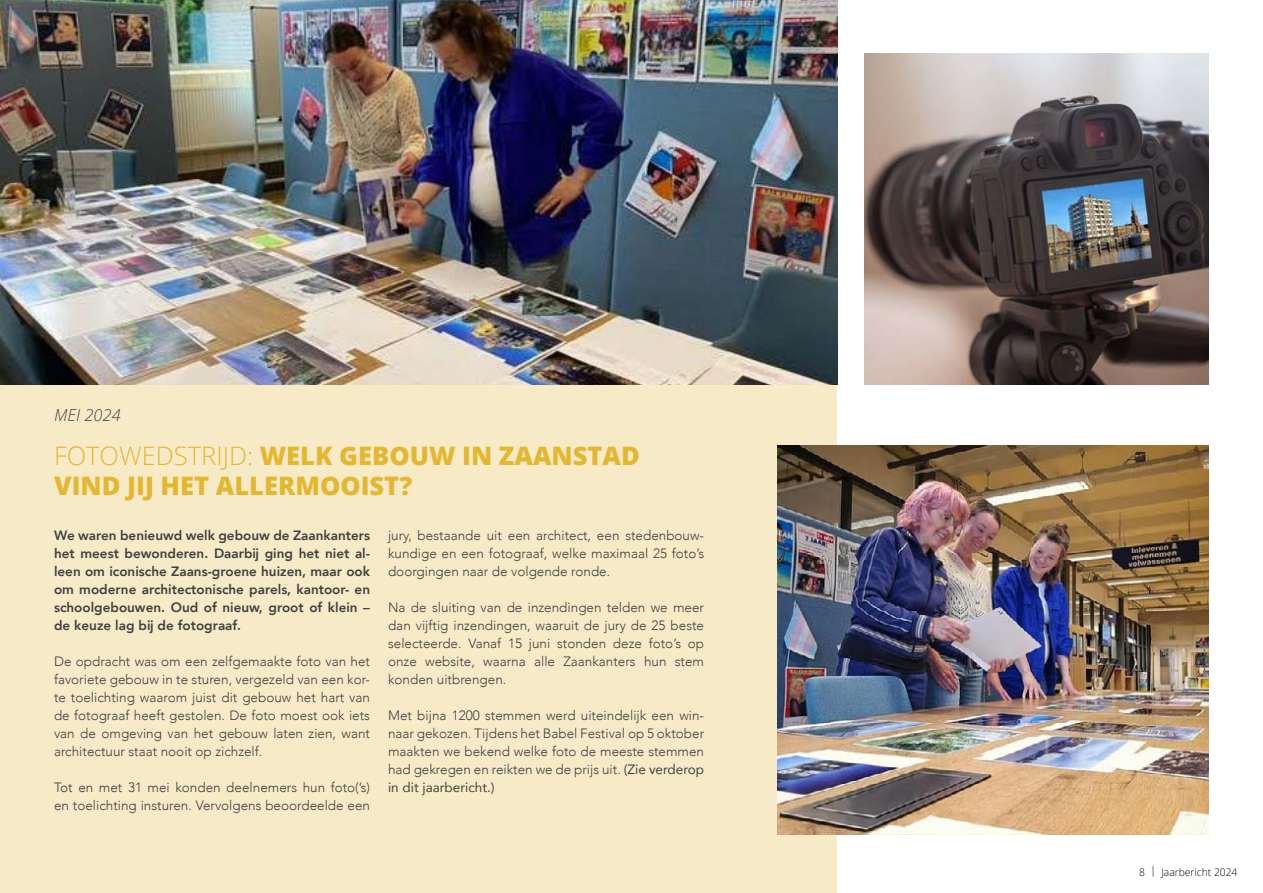
<style>
.page{position:relative;width:1263px;height:893px;background:#fff}
.page>*{position:absolute;margin:0;border:0;box-sizing:border-box;transform-origin:0 0}
.t1{font:800 25.5px/30px "Open Sans";color:#e4b731}
.t2{font:italic 300 16.5px "Open Sans";color:#414042}
.t3{font:300 13.5px/18px "Avenir";color:#414042;text-align:justify}
.t4{font:800 13.5px/18px "Avenir";color:#414042;text-align:justify}
.t5{font:300 10.5px "Open Sans";color:#000}
.s1{font-weight:300}
.s2{font-weight:400}
</style>
<div class="page">
<div style="left:0;top:0;width:837px;height:893px;background:#f7ebc7"></div>
<img style="left:777px;top:446px;width:432px;height:388px">
<img style="left:864px;top:54px;width:345px;height:331px">
<img style="left:0;top:0;width:837px;height:385px">
<p class="t2" style="left:54px;top:404px;width:68px">MEI 2024</p>
<h1 class="t1" style="left:54px;top:439px;width:587px"><span class="s1">FOTOWEDSTRIJD:</span> WELK GEBOUW IN ZAANSTAD<br>VIND JIJ HET ALLERMOOIST?</h1>
<p class="t4" style="left:54px;top:526px;width:318px">We waren benieuwd welk gebouw de Zaankanters het meest bewonderen. Daarbij ging het niet al&shy;leen om iconische Zaans-groene huizen, maar ook om moderne architectonische parels, kantoor- en schoolgebouwen. Oud of nieuw, groot of klein – de keuze lag bij de fotograaf.</p>
<p class="t3" style="left:54px;top:652px;width:318px">De opdracht was om een zelfgemaakte foto van het favoriete gebouw in te sturen, vergezeld van een kor&shy;te toelichting waarom juist dit gebouw het hart van de fotograaf heeft gestolen. De foto moest ook iets van de omgeving van het gebouw laten zien, want architectuur staat nooit op zichzelf.</p>
<p class="t3" style="left:54px;top:778px;width:318px">Tot en met 31 mei konden deelnemers hun foto(’s) en toelichting insturen. Vervolgens beoordeelde een</p>
<p class="t3" style="left:388px;top:526px;width:318px">jury, bestaande uit een architect, een stedenbouw&shy;kundige en een fotograaf, welke maximaal 25 foto’s doorgingen naar de volgende ronde.</p>
<p class="t3" style="left:388px;top:598px;width:318px">Na de sluiting van de inzendingen telden we meer dan vijftig inzendingen, waaruit de jury de 25 beste selecteerde. Vanaf 15 juni stonden deze foto’s op onze website, waarna alle Zaankanters hun stem konden uitbrengen.</p>
<p class="t3" style="left:388px;top:706px;width:318px">Met bijna 1200 stemmen werd uiteindelijk een win&shy;naar gekozen. Tijdens het Babel Festival op 5 oktober maakten we bekend welke foto de meeste stemmen had gekregen en reikten we de prijs uit. <span class="s2">(Zie verderop in dit jaarbericht.)</span></p>
<p class="t5" style="left:1139px;top:864px;width:100px">8 | Jaarbericht 2024</p>
</div>
